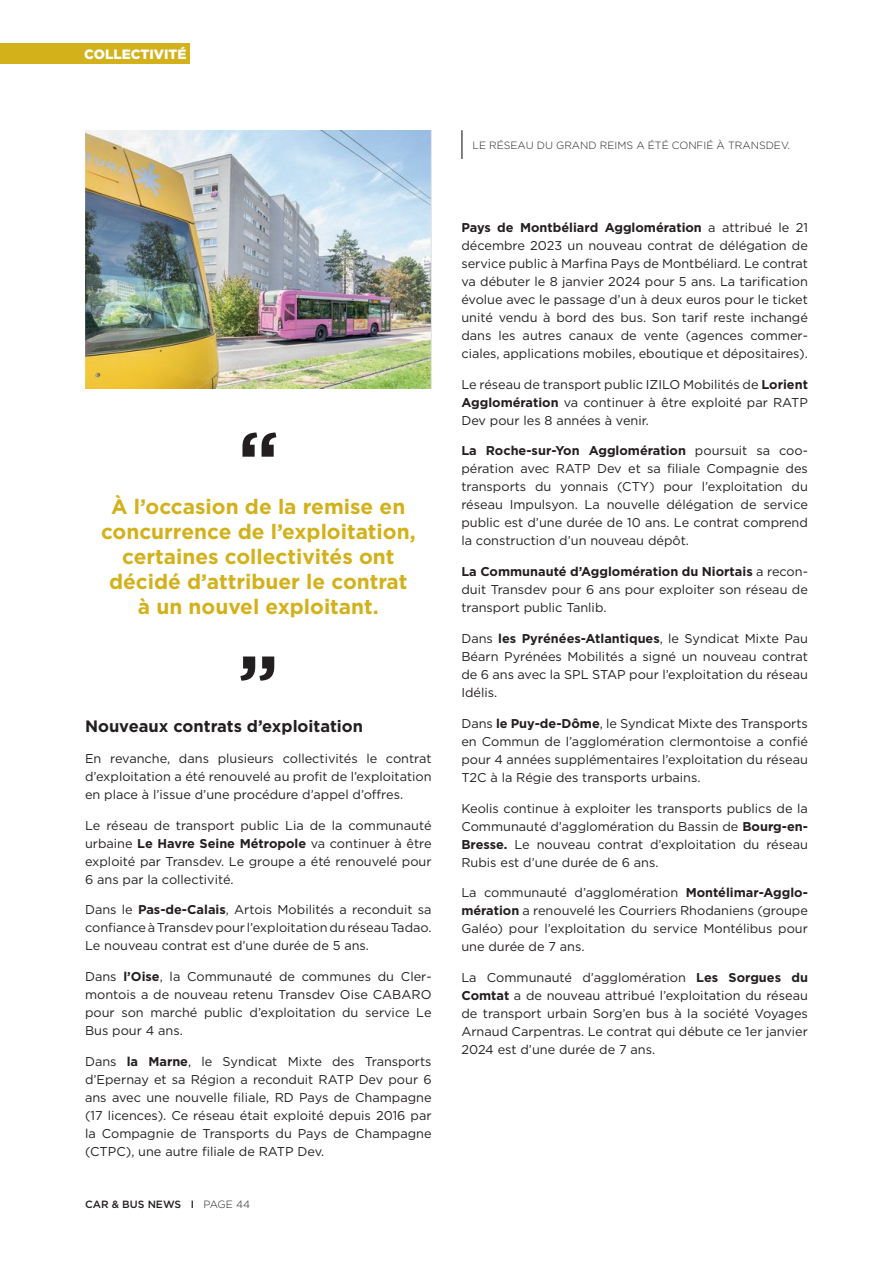
<style>
.page{position:relative;width:893px;height:1263px;background:#fff}
.page>*{position:absolute;margin:0;border:0;box-sizing:border-box;transform-origin:0 0}
.t1{font:700 75px "Gotham";color:#231f20}
.t2{font:700 20.85px/25px "Gotham";color:#d2b11a;text-align:center}
.t3{font:700 16.5px "Gotham";color:#231f20}
.t4{font:900 13.5px "Gotham";color:#fff}
.t5{font:12.75px/18px "Gotham";color:#231f20;text-align:justify}
.t6{font:300 10.5px "Gotham";color:#231f20}
.t7{font:500 10.5px "Gotham";color:#231f20}
.s1{font-weight:700}
.s2{font-weight:300}
</style>
<div class="page">
<div style="left:0;top:44px;width:190px;height:20px;background:#d2b11a"></div>
<img style="left:85px;top:130px;width:347px;height:258px">
<svg style="left:461px;top:130px;width:1px;height:29px"></svg>
<p class="t4" style="left:84px;top:45px;width:104px">COLLECTIVITÉ</p>
<h1 class="t1" style="left:238px;top:409px;width:42px">“</h1>
<h2 class="t2" style="left:101px;top:494px;width:316px">À l’occasion de la remise en concurrence de l’exploitation, certaines collectivités ont décidé d’attribuer le contrat à un nouvel exploitant.</h2>
<h1 class="t1" style="left:238px;top:633px;width:42px">”</h1>
<p class="t3" style="left:85px;top:715px;width:280px">Nouveaux contrats d’exploitation</p>
<p class="t5" style="left:85px;top:749px;width:348px">En revanche, dans plusieurs collectivités le contrat d’exploitation a été renouvelé au profit de l’exploitation en place à l’issue d’une procédure d’appel d’offres.</p>
<p class="t5" style="left:85px;top:816px;width:348px">Le réseau de transport public Lia de la communauté urbaine <span class="s1">Le Havre Seine Métropole</span> va continuer à être exploité par Transdev. Le groupe a été renouvelé pour 6 ans par la collectivité.</p>
<p class="t5" style="left:85px;top:900px;width:348px">Dans le <span class="s1">Pas-de-Calais</span>, Artois Mobilités a reconduit sa confiance à Transdev pour l’exploitation du réseau Tadao.<br>Le nouveau contrat est d’une durée de 5 ans.</p>
<p class="t5" style="left:85px;top:967px;width:348px">Dans <span class="s1">l’Oise</span>, la Communauté de communes du Cler&shy;montois a de nouveau retenu Transdev Oise CABARO pour son marché public d’exploitation du service Le Bus pour 4 ans.</p>
<p class="t5" style="left:85px;top:1052px;width:348px">Dans <span class="s1">la Marne</span>, le Syndicat Mixte des Transports d’Epernay et sa Région a reconduit RATP Dev pour 6 ans avec une nouvelle filiale, RD Pays de Champagne (17 licences). Ce réseau était exploité depuis 2016 par la Compagnie de Transports du Pays de Champagne (CTPC), une autre filiale de RATP Dev.</p>
<p class="t7" style="left:85px;top:1197px;width:166px">CAR &amp; BUS NEWS I <span class="s2">PAGE 44</span></p>
<p class="t6" style="left:473px;top:138px;width:319px">LE RÉSEAU DU GRAND REIMS A ÉTÉ CONFIÉ À TRANSDEV.</p>
<p class="t5" style="left:461px;top:218px;width:348px"><span class="s1">Pays de Montbéliard Agglomération</span> a attribué le 21 décembre 2023 un nouveau contrat de délégation de service public à Marfina Pays de Montbéliard. Le contrat va débuter le 8 janvier 2024 pour 5 ans. La tarification évolue avec le passage d’un à deux euros pour le ticket unité vendu à bord des bus. Son tarif reste inchangé dans les autres canaux de vente (agences commer&shy;ciales, applications mobiles, eboutique et dépositaires).</p>
<p class="t5" style="left:461px;top:375px;width:348px">Le réseau de transport public IZILO Mobilités de <span class="s1">Lorient Agglomération</span> va continuer à être exploité par RATP Dev pour les 8 années à venir.</p>
<p class="t5" style="left:461px;top:442px;width:348px"><span class="s1">La Roche-sur-Yon Agglomération</span> poursuit sa coo&shy;pération avec RATP Dev et sa filiale Compagnie des transports du yonnais (CTY) pour l’exploitation du réseau Impulsyon. La nouvelle délégation de service public est d’une durée de 10 ans. Le contrat comprend la construction d’un nouveau dépôt.</p>
<p class="t5" style="left:461px;top:562px;width:348px"><span class="s1">La Communauté d’Agglomération du Niortais</span> a recon&shy;duit Transdev pour 6 ans pour exploiter son réseau de transport public Tanlib.</p>
<p class="t5" style="left:461px;top:629px;width:348px">Dans <span class="s1">les Pyrénées-Atlantiques</span>, le Syndicat Mixte Pau Béarn Pyrénées Mobilités a signé un nouveau contrat de 6 ans avec la SPL STAP pour l’exploitation du réseau Idélis.</p>
<p class="t5" style="left:461px;top:714px;width:348px">Dans <span class="s1">le Puy-de-Dôme</span>, le Syndicat Mixte des Transports en Commun de l’agglomération clermontoise a confié pour 4 années supplémentaires l’exploitation du réseau T2C à la Régie des transports urbains.</p>
<p class="t5" style="left:461px;top:799px;width:348px">Keolis continue à exploiter les transports publics de la Communauté d’agglomération du Bassin de <span class="s1">Bourg-en-Bresse.</span> Le nouveau contrat d’exploitation du réseau Rubis est d’une durée de 6 ans.</p>
<p class="t5" style="left:461px;top:883px;width:348px">La communauté d’agglomération <span class="s1">Montélimar-Agglo&shy;mération</span> a renouvelé les Courriers Rhodaniens (groupe Galéo) pour l’exploitation du service Montélibus pour une durée de 7 ans.</p>
<p class="t5" style="left:461px;top:968px;width:348px">La Communauté d’agglomération <span class="s1">Les Sorgues du Comtat</span> a de nouveau attribué l’exploitation du réseau de transport urbain Sorg’en bus à la société Voyages Arnaud Carpentras. Le contrat qui débute ce 1er janvier 2024 est d’une durée de 7 ans.</p>
</div>
